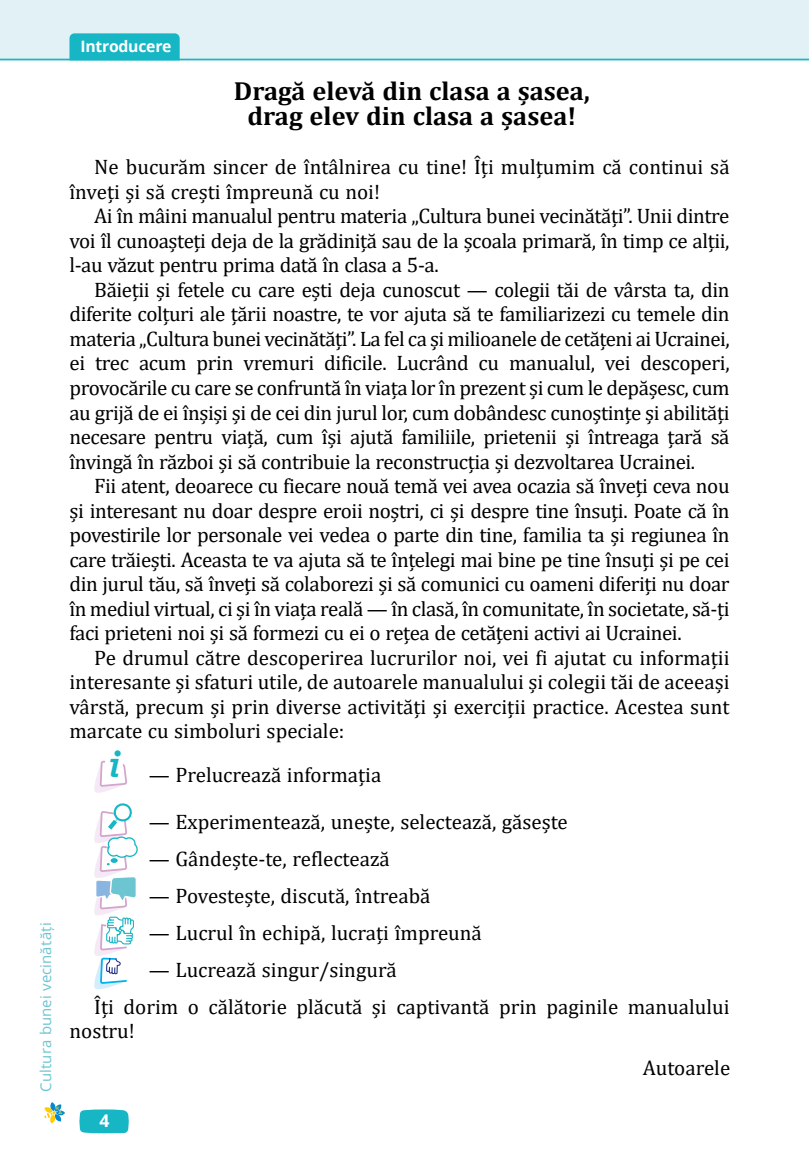
<style>
.page{position:relative;width:809px;height:1171px;background:#fff}
.page>*{position:absolute;margin:0;border:0;box-sizing:border-box;transform-origin:0 0}
.t1{font:700 26.25px/25px "Cambria";color:#000;text-align:center}
.t2{font:21px/24.5px "Cambria";color:#000;text-align:justify}
.t3{font:700 17.5px "Open Sans";color:#fff}
.t4{font:700 15.75px "Open Sans";letter-spacing:-.015em;color:#fff}
.t5{font:14.88px "Open Sans";letter-spacing:.01em;color:#6dc5d1}
.t6{font:700 5.25px/4.4px "Eurofurencebold";color:#fc0;text-align:center}
</style>
<div class="page">
<svg style="left:79px;top:1109px;width:50px;height:24px"></svg>
<svg style="left:44px;top:1102px;width:21px;height:21px"></svg>
<svg style="left:94px;top:760px;width:44px;height:229px"></svg>
<div style="left:0;top:0;width:809px;height:59px;background:#e1f1f5"></div>
<hr style="left:0;top:59px;width:809px;height:1px;background:#17b6c5">
<div style="left:69px;top:33px;width:111px;height:26px;background:#17b6c5"></div>
<p class="t5" style="left:35px;top:1091px;width:171px;rotate:-90deg">Cultura bunei vecinătăți</p>
<p class="t4" style="left:80px;top:35px;width:93px">Introducere</p>
<p class="t1" style="left:234px;top:77px;width:357px">Dragă elevă din clasa a șasea, drag elev din clasa a șasea!</p>
<p class="t2" style="left:69px;top:155px;width:661px;text-indent:25px">Ne bucurăm sincer de întâlnirea cu tine! Îți mulțumim că continui să înveți și să crești împreună cu noi!</p>
<p class="t2" style="left:69px;top:204px;width:661px;text-indent:25px">Ai în mâini manualul pentru materia „Cultura bunei vecinătăți”. Unii dintre voi îl cunoașteți deja de la grădiniță sau de la școala primară, în timp ce alții, l-au văzut pentru prima dată în clasa a 5-a.</p>
<p class="t2" style="left:69px;top:277px;width:661px;text-indent:25px">Băieții și fetele cu care ești deja cunoscut — colegii tăi de vârsta ta, din diferite colțuri ale țării noastre, te vor ajuta să te familiarizezi cu temele din materia „Cultura bunei vecinătăți”. La fel ca și milioanele de cetățeni ai Ucrainei, ei trec acum prin vremuri dificile. Lucrând cu manualul, vei descoperi, provocările cu care se confruntă în viața lor în prezent și cum le depășesc, cum au grijă de ei înșiși și de cei din jurul lor, cum dobândesc cunoștințe și abilități necesare pentru viață, cum își ajută familiile, prietenii și întreaga țară să învingă în război și să contribuie la reconstrucția și dezvoltarea Ucrainei.</p>
<p class="t2" style="left:69px;top:473px;width:661px;text-indent:25px">Fii atent, deoarece cu fiecare nouă temă vei avea ocazia să înveți ceva nou și interesant nu doar despre eroii noștri, ci și despre tine însuți. Poate că în povestirile lor personale vei vedea o parte din tine, familia ta și regiunea în care trăiești. Aceasta te va ajuta să te înțelegi mai bine pe tine însuți și pe cei din jurul tău, să înveți să colaborezi și să comunici cu oameni diferiți nu doar în mediul virtual, ci și în viața reală — în clasă, în comunitate, în societate, să-ți faci prieteni noi și să formezi cu ei o rețea de cetățeni activi ai Ucrainei.</p>
<p class="t2" style="left:69px;top:645px;width:661px;text-indent:25px">Pe drumul către descoperirea lucrurilor noi, vei fi ajutat cu informații interesante și sfaturi utile, de autoarele manualului și colegii tăi de aceeași vârstă, precum și prin diverse activități și exerciții practice. Acestea sunt marcate cu simboluri speciale:</p>
<p class="t2" style="left:109px;top:763px;width:274px"><sup>i</sup> — Prelucrează informația</p>
<p class="t2" style="left:149px;top:810px;width:420px">— Experimentează, unește, selectează, găsește</p>
<p class="t2" style="left:149px;top:846px;width:242px">— Gândește-te, reflectează</p>
<p class="t2" style="left:149px;top:883px;width:283px">— Povestește, discută, întreabă</p>
<p class="t2" style="left:149px;top:920px;width:334px">— Lucrul în echipă, lucrați împreună</p>
<p class="t2" style="left:94px;top:951px;width:636px;line-height:36.9px;text-indent:55px">— Lucrează singur/singură<br>Îți dorim o călătorie plăcută și captivantă prin paginile manualului</p>
<p class="t2" style="left:69px;top:1019px;width:67px">nostru!</p>
<p class="t2" style="left:643px;top:1055px;width:89px">Autoarele</p>
<p class="t6" style="left:56px;top:1106px;width:7px">К<br>Д</p>
<p class="t3" style="left:99px;top:1108px;width:11px">4</p>
</div>
